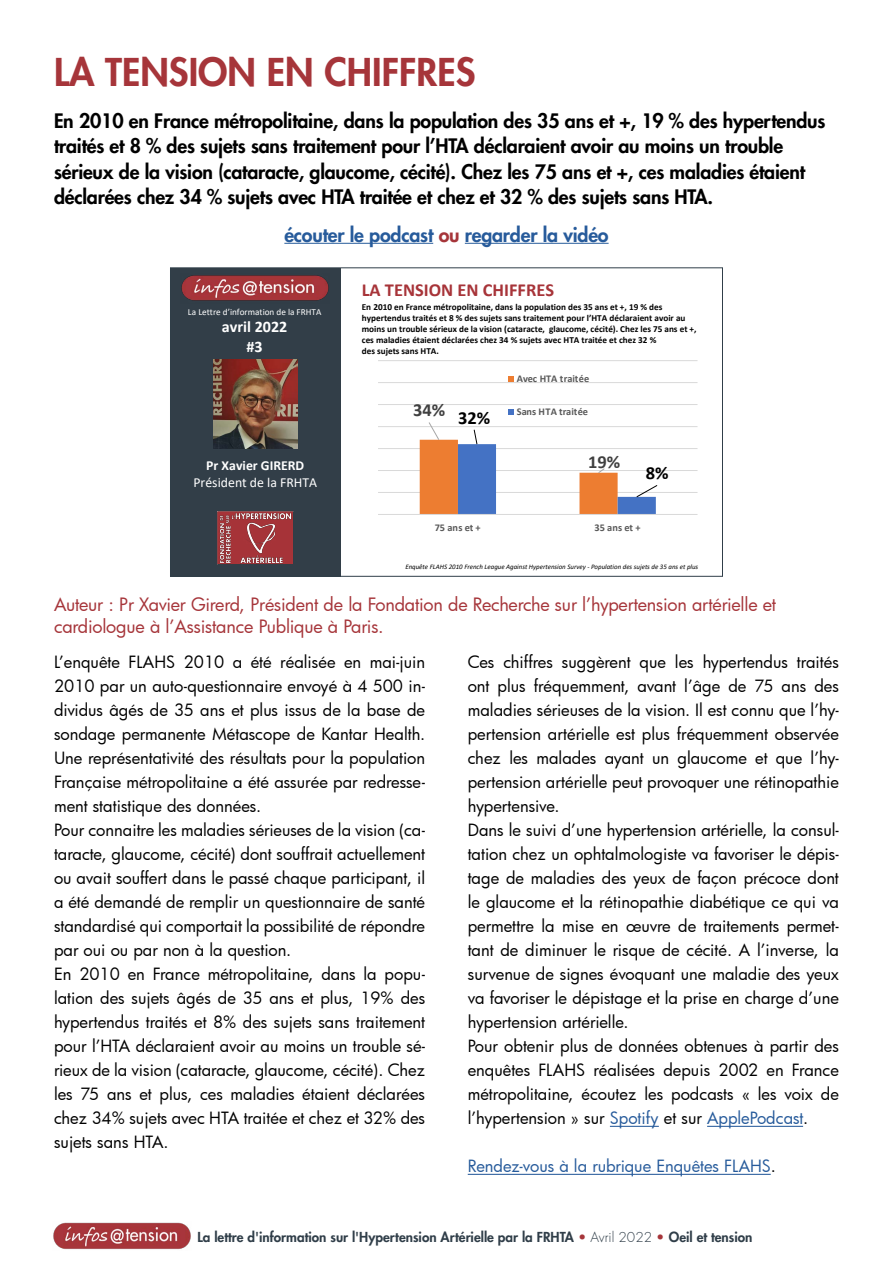
<style>
.page{position:relative;width:893px;height:1263px;background:#fff}
.page>*{position:absolute;margin:0;border:0;box-sizing:border-box;transform-origin:0 0}
.t1{font:800 37.5px "Futura";color:#a6353a}
.t2{font:800 19.5px/25.5px "Futura";letter-spacing:-.01em;color:#000}
.t3{font:800 19.5px "Futura";letter-spacing:-.01em;color:#275b9b}
.t4{font:700 18.45px "Calibri";color:#a73439}
.t5{font:700 18.45px "Calibri";color:#404040}
.t6{font:700 18.45px "Calibri";color:#000}
.t7{font:18px/22.5px "Futura";letter-spacing:-.01em;color:#a6353a}
.t8{font:16.5px/24px "Futura";color:#000}
.t9{font:16.5px "Futura";letter-spacing:-.005em;color:#275b9b}
.t10{font:700 16.05px/19.5px "Calibri";color:#fff;text-align:center}
.t11{font:13.8px "Calibri";color:#fff}
.t12{font:700 13.8px "Calibri";color:#fff}
.t13{font:800 13.5px "Futura";color:#303e49}
.t14{font:700 10.35px "Calibri";color:#595959}
.t15{font:700 9.15px/11.1px "Calibri";color:#000}
.t16{font:9.15px "Calibri";color:#fff}
.t17{font:italic 6.9px "Calibri";letter-spacing:-.005em;color:#000}
.s1{color:#a6353a}
.s2{color:#275b9b}
.s3{color:#000}
.s4{font-weight:300;color:#a6353a}
.s5{font-weight:300}
</style>
<div class="page">
<img style="left:53px;top:1222px;width:138px;height:28px">
<hr style="left:284px;top:243px;width:149px;height:1px;background:#275b9b">
<hr style="left:465px;top:243px;width:144px;height:1px;background:#275b9b">
<hr style="left:610px;top:1126px;width:49px;height:1px;background:#275b9b">
<hr style="left:707px;top:1126px;width:96px;height:1px;background:#275b9b">
<hr style="left:468px;top:1174px;width:303px;height:1px;background:#275b9b">
<div style="left:170px;top:268px;width:171px;height:308px;background:#323e48"></div>
<img style="left:217px;top:511px;width:76px;height:53px">
<img style="left:213px;top:359px;width:85px;height:90px">
<img style="left:181px;top:275px;width:148px;height:26px">
<hr style="left:378px;top:492px;width:319px;height:1px;background:#d9d9d9">
<hr style="left:378px;top:470px;width:319px;height:1px;background:#d9d9d9">
<hr style="left:378px;top:448px;width:319px;height:1px;background:#d9d9d9">
<hr style="left:378px;top:426px;width:319px;height:1px;background:#d9d9d9">
<hr style="left:378px;top:404px;width:319px;height:1px;background:#d9d9d9">
<hr style="left:378px;top:382px;width:319px;height:1px;background:#d9d9d9">
<hr style="left:378px;top:360px;width:319px;height:1px;background:#d9d9d9">
<hr style="left:378px;top:514px;width:319px;height:1px;background:#d9d9d9">
<svg style="left:420px;top:422px;width:237px;height:92px"></svg>
<svg style="left:508px;top:376px;width:6px;height:6px"></svg>
<svg style="left:508px;top:409px;width:6px;height:6px"></svg>
<div style="left:170px;top:268px;width:553px;height:308px;border:1px solid #303e49"></div>
<h1 class="t1" style="left:54px;top:48px;width:423px">LA TENSION EN CHIFFRES</h1>
<p class="t2" style="left:54px;top:108px;width:773px">En 2010 en France métropolitaine, dans la population des 35 ans et +, 19 % des hypertendus traités et 8 % des sujets sans traitement pour l’HTA déclaraient avoir au moins un trouble sérieux de la vision (cataracte, glaucome, cécité). Chez les 75 ans et +, ces maladies étaient déclarées chez 34 % sujets avec HTA traitée et chez et 32 % des sujets sans HTA.</p>
<p class="t3" style="left:284px;top:222px;width:326px">écouter le podcast <span class="s1">ou</span> regarder la vidéo</p>
<p class="t16" style="left:188px;top:306px;width:135px">La Lettre d’information de la FRHTA</p>
<p class="t10" style="left:222px;top:317px;width:67px">avril 2022 #3</p>
<p class="t12" style="left:206px;top:456px;width:100px">Pr Xavier GIRERD</p>
<p class="t11" style="left:193px;top:472px;width:125px">Président de la FRHTA</p>
<p class="t4" style="left:362px;top:277px;width:194px">LA TENSION EN CHIFFRES</p>
<p class="t15" style="left:362px;top:301px;width:336px">En 2010 en France métropolitaine, dans la population des 35 ans et +, 19 % des hypertendus traités et 8 % des sujets sans traitement pour l’HTA déclaraient avoir au moins un trouble sérieux de la vision (cataracte, glaucome, cécité). Chez les 75 ans et +, ces maladies étaient déclarées chez 34 % sujets avec HTA traitée et chez 32 %<br>des sujets sans HTA.</p>
<p class="t5" style="left:413px;top:397px;width:34px">34%</p>
<p class="t6" style="left:458px;top:405px;width:34px">32%</p>
<p class="t14" style="left:517px;top:372px;width:74px">Avec HTA traitée</p>
<p class="t14" style="left:517px;top:404px;width:73px">Sans HTA traitée</p>
<p class="t5" style="left:588px;top:449px;width:34px">19%</p>
<p class="t6" style="left:646px;top:459px;width:24px">8%</p>
<p class="t14" style="left:435px;top:520px;width:47px">75 ans et +</p>
<p class="t14" style="left:594px;top:520px;width:47px">35 ans et +</p>
<p class="t17" style="left:405px;top:562px;width:294px">Enquête FLAHS 2010 French League Against Hypertension Survey - Population des sujets de 35 ans et plus</p>
<p class="t7" style="left:54px;top:592px;width:724px">Auteur : Pr Xavier Girerd, Président de la Fondation de Recherche sur l’hypertension artérielle et cardiologue à l’Assistance Publique à Paris.</p>
<p class="t8" style="left:54px;top:650px;width:373px">L’enquête FLAHS 2010 a été réalisée en mai-juin 2010 par un auto-questionnaire envoyé à 4 500 in&shy;dividus âgés de 35 ans et plus issus de la base de sondage permanente Métascope de Kantar Health.<br>Une représentativité des résultats pour la population Française métropolitaine a été assurée par redresse&shy;ment statistique des données.<br>Pour connaitre les maladies sérieuses de la vision (ca&shy;taracte, glaucome, cécité) dont souffrait actuellement ou avait souffert dans le passé chaque participant, il a été demandé de remplir un questionnaire de santé standardisé qui comportait la possibilité de répondre par oui ou par non à la question.<br>En 2010 en France métropolitaine, dans la popu&shy;lation des sujets âgés de 35 ans et plus, 19% des hypertendus traités et 8% des sujets sans traitement pour l’HTA déclaraient avoir au moins un trouble sé&shy;rieux de la vision (cataracte, glaucome, cécité). Chez les 75 ans et plus, ces maladies étaient déclarées chez 34% sujets avec HTA traitée et chez et 32% des sujets sans HTA.</p>
<p class="t8" style="left:468px;top:650px;width:373px">Ces chiffres suggèrent que les hypertendus traités ont plus fréquemment, avant l’âge de 75 ans des maladies sérieuses de la vision. Il est connu que l’hy&shy;pertension artérielle est plus fréquemment observée chez les malades ayant un glaucome et que l’hy&shy;pertension artérielle peut provoquer une rétinopathie hypertensive.<br>Dans le suivi d’une hypertension artérielle, la consul&shy;tation chez un ophtalmologiste va favoriser le dépis&shy;tage de maladies des yeux de façon précoce dont le glaucome et la rétinopathie diabétique ce qui va permettre la mise en œuvre de traitements permet&shy;tant de diminuer le risque de cécité. A l’inverse, la survenue de signes évoquant une maladie des yeux va favoriser le dépistage et la prise en charge d’une hypertension artérielle.<br>Pour obtenir plus de données obtenues à partir des enquêtes FLAHS réalisées depuis 2002 en France métropolitaine, écoutez les podcasts « les voix de l’hypertension » sur <span class="s2">Spotify</span> et sur <span class="s2">ApplePodcast</span>.</p>
<p class="t9" style="left:468px;top:1155px;width:310px">Rendez-vous à la rubrique Enquêtes FLAHS<span class="s3">.</span></p>
<p class="t13" style="left:197px;top:1229px;width:556px">La lettre d'information sur l'Hypertension Artérielle par la FRHTA <span class="s4">•</span> <span class="s5">Avril 2022</span> <span class="s4">•</span> Oeil et tension</p>
</div>
